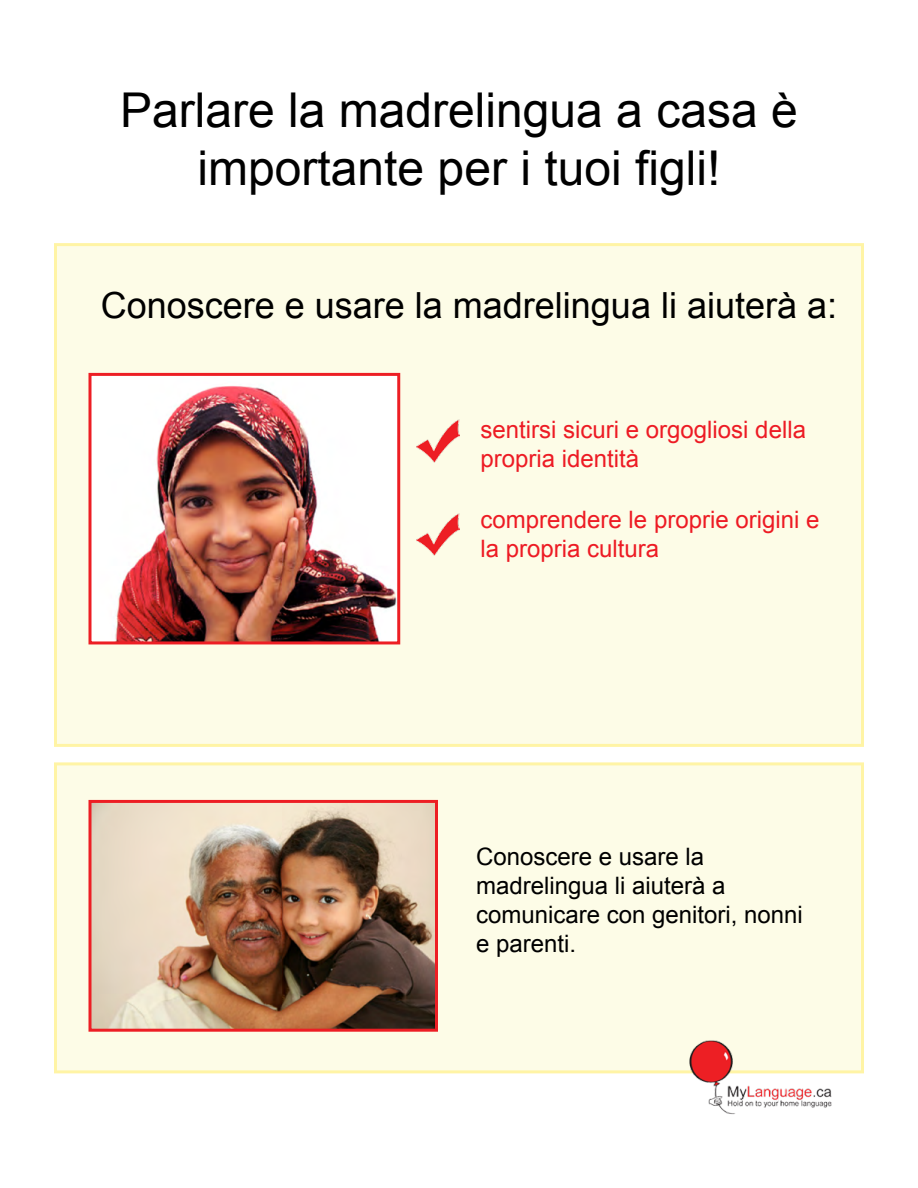
<style>
.page{position:relative;width:918px;height:1188px;background:#fff}
.page>*{position:absolute;margin:0;border:0;box-sizing:border-box;transform-origin:0 0}
.t1{font:48px/57.6px "Arial";color:#000;text-align:center}
.t2{font:36px "Arial";color:#000}
.t3{font:24px/28.8px "Arial";color:#ed1b24}
.t4{font:24px/28.8px "Arial";color:#000}
</style>
<div class="page">
<div style="left:54px;top:762px;width:810px;height:311px;background:#fdfce7;border:3px solid #fff4a5"></div>
<div style="left:54px;top:243px;width:810px;height:504px;background:#fdfce7;border:3px solid #fff4a5"></div>
<img style="left:92px;top:377px;width:304px;height:263px">
<div style="left:88px;top:373px;width:312px;height:271px;border:3px solid #ed1e24"></div>
<img style="left:92px;top:804px;width:342px;height:224px">
<div style="left:88px;top:800px;width:350px;height:232px;border:3px solid #ed1e24"></div>
<img style="left:417px;top:513px;width:42px;height:43px">
<img style="left:417px;top:419px;width:42px;height:43px">
<img style="left:688px;top:1040px;width:145px;height:75px">
<h1 class="t1" style="left:120px;top:82px;width:679px">Parlare la madrelingua a casa è importante per i tuoi figli!</h1>
<h2 class="t2" style="left:101px;top:282px;width:738px">Conoscere e usare la madrelingua li aiuterà a:</h2>
<p class="t3" style="left:481px;top:416px;width:327px">sentirsi sicuri e orgogliosi della propria identità</p>
<p class="t3" style="left:481px;top:505px;width:340px">comprendere le proprie origini e la propria cultura</p>
<p class="t4" style="left:476px;top:843px;width:328px">Conoscere e usare la madrelingua li aiuterà a comunicare con genitori, nonni e parenti.</p>
</div>
